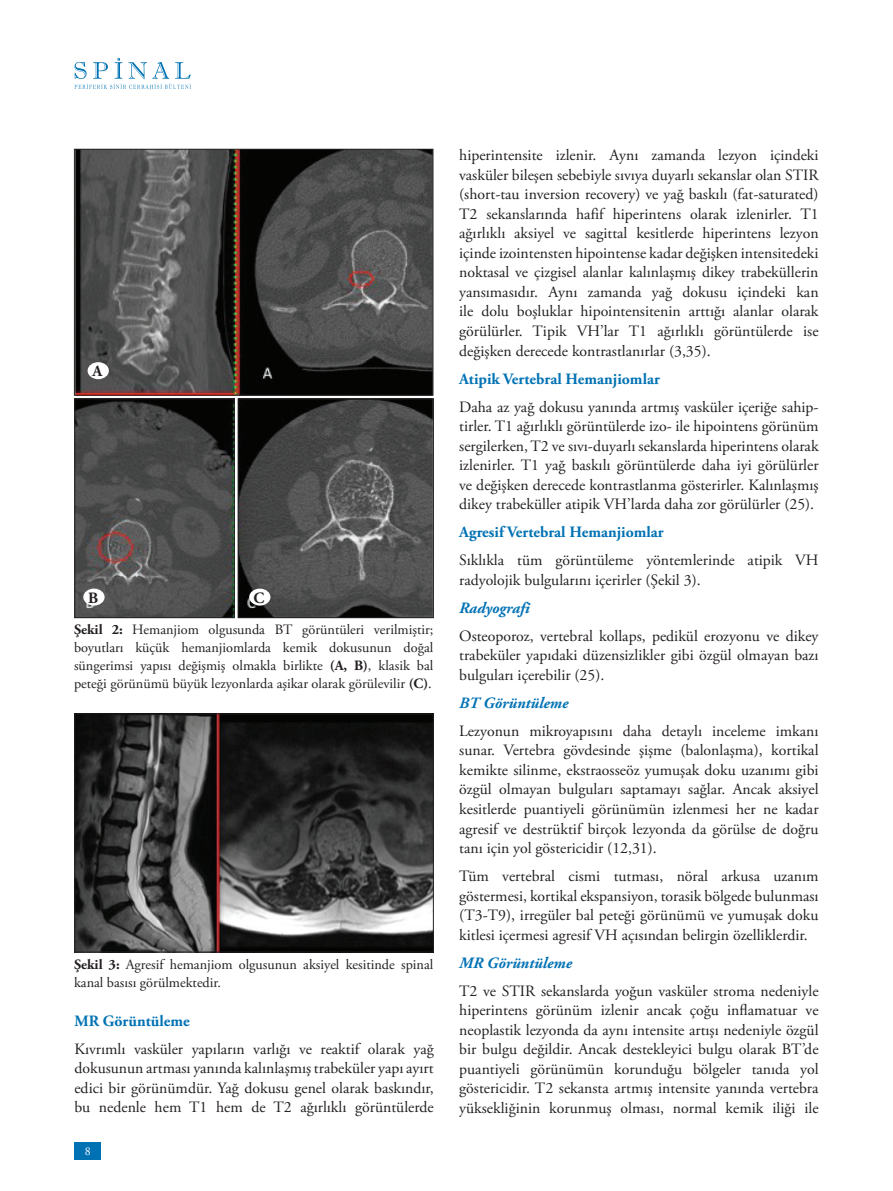
<style>
.page{position:relative;width:893px;height:1191px;background:#fff}
.page>*{position:absolute;margin:0;border:0;box-sizing:border-box;transform-origin:0 0}
.t1{font:15.75px/19.5px "Adobe Garamond Pro";color:#231f20;text-align:justify}
.t2{font:700 15.75px "Adobe Garamond Pro";color:#0072b4}
.t3{font:italic 700 15.75px "Adobe Garamond Pro";color:#0072b4}
.t4{font:700 15.75px "Adobe Garamond Pro";color:#231f20}
.t5{font:14.25px/18px "Adobe Garamond Pro";color:#231f20;text-align:justify}
.t6{font:12px "Adobe Garamond Pro";color:#fff}
.s1{font-weight:700}
</style>
<div class="page">
<div style="left:74px;top:1141px;width:27px;height:18px;background:#0072b4"></div>
<svg style="left:74px;top:58px;width:117px;height:31px"></svg>
<img style="left:240px;top:400px;width:192px;height:216px">
<div style="left:238px;top:398px;width:196px;height:220px;border:1px solid #231f20"></div>
<img style="left:76px;top:400px;width:157px;height:216px">
<div style="left:74px;top:398px;width:161px;height:220px;border:1px solid #231f20"></div>
<img style="left:76px;top:151px;width:355px;height:242px">
<div style="left:74px;top:149px;width:359px;height:246px;border:1px solid #231f20"></div>
<div style="left:88px;top:362px;width:21px;height:17px;background:#fff;border-radius:50%"></div>
<div style="left:83px;top:588px;width:22px;height:17px;background:#fff;border-radius:50%"></div>
<div style="left:249px;top:588px;width:21px;height:17px;background:#fff;border-radius:50%"></div>
<img style="left:76px;top:715px;width:356px;height:235px">
<div style="left:74px;top:713px;width:360px;height:239px;border:1px solid #231f20"></div>
<p class="t4" style="left:92px;top:362px;width:11px">A</p>
<p class="t4" style="left:88px;top:588px;width:12px">B</p>
<p class="t4" style="left:254px;top:588px;width:12px">C</p>
<p class="t5" style="left:74px;top:621px;width:361px"><span class="s1">Şekil 2:</span> Hemanjiom olgusunda BT görüntüleri verilmiştir; boyutları küçük hemanjiomlarda kemik dokusunun doğal süngerimsi yapısı değişmiş olmakla birlikte <span class="s1">(A, B)</span>, klasik bal peteği görünümü büyük lezyonlarda aşikar olarak görülevilir <span class="s1">(C)</span>.</p>
<p class="t5" style="left:74px;top:955px;width:361px"><span class="s1">Şekil 3:</span> Agresif hemanjiom olgusunun aksiyel kesitinde spinal kanal basısı görülmektedir.</p>
<p class="t2" style="left:74px;top:1011px;width:117px">MR Görüntüleme</p>
<p class="t1" style="left:74px;top:1039px;width:361px">Kıvrımlı vasküler yapıların varlığı ve reaktif olarak yağ dokusunun artması yanında kalınlaşmış trabeküler yapı ayırt edici bir görünümdür. Yağ dokusu genel olarak baskındır, bu nedenle hem T1 hem de T2 ağırlıklı görüntülerde</p>
<p class="t6" style="left:85px;top:1143px;width:7px">8</p>
<p class="t1" style="left:459px;top:146px;width:361px">hiperintensite izlenir. Aynı zamanda lezyon içindeki vasküler bileşen sebebiyle sıvıya duyarlı sekanslar olan STIR (short-tau inversion recovery) ve yağ baskılı (fat-saturated)<br>T2 sekanslarında hafif hiperintens olarak izlenirler. T1 ağırlıklı aksiyel ve sagittal kesitlerde hiperintens lezyon içinde izointensten hipointense kadar değişken intensitedeki noktasal ve çizgisel alanlar kalınlaşmış dikey trabeküllerin yansımasıdır. Aynı zamanda yağ dokusu içindeki kan ile dolu boşluklar hipointensitenin arttığı alanlar olarak görülürler. Tipik VH’lar T1 ağırlıklı görüntülerde ise değişken derecede kontrastlanırlar (3,35).</p>
<p class="t2" style="left:459px;top:369px;width:202px">Atipik Vertebral Hemanjiomlar</p>
<p class="t1" style="left:459px;top:397px;width:361px">Daha az yağ dokusu yanında artmış vasküler içeriğe sahip&shy;tirler. T1 ağırlıklı görüntülerde izo- ile hipointens görünüm sergilerken, T2 ve sıvı-duyarlı sekanslarda hiperintens olarak izlenirler. T1 yağ baskılı görüntülerde daha iyi görülürler ve değişken derecede kontrastlanma gösterirler. Kalınlaşmış dikey trabeküller atipik VH’larda daha zor görülürler (25).</p>
<p class="t2" style="left:459px;top:523px;width:206px">Agresif Vertebral Hemanjiomlar</p>
<p class="t1" style="left:459px;top:551px;width:361px">Sıklıkla tüm görüntüleme yöntemlerinde atipik VH radyolojik bulgularını içerirler (Şekil 3).</p>
<p class="t3" style="left:459px;top:598px;width:72px">Radyografi</p>
<p class="t1" style="left:459px;top:626px;width:361px">Osteoporoz, vertebral kollaps, pedikül erozyonu ve dikey trabeküler yapıdaki düzensizlikler gibi özgül olmayan bazı bulguları içerebilir (25).</p>
<p class="t3" style="left:459px;top:694px;width:111px">BT Görüntüleme</p>
<p class="t1" style="left:459px;top:721px;width:361px">Lezyonun mikroyapısını daha detaylı inceleme imkanı sunar. Vertebra gövdesinde şişme (balonlaşma), kortikal kemikte silinme, ekstraosseöz yumuşak doku uzanımı gibi özgül olmayan bulguları saptamayı sağlar. Ancak aksiyel kesitlerde puantiyeli görünümün izlenmesi her ne kadar agresif ve destrüktif birçok lezyonda da görülse de doğru tanı için yol göstericidir (12,31).</p>
<p class="t1" style="left:459px;top:867px;width:361px">Tüm vertebral cismi tutması, nöral arkusa uzanım göstermesi, kortikal ekspansiyon, torasik bölgede bulunması (T3-T9), irregüler bal peteği görünümü ve yumuşak doku kitlesi içermesi agresif VH açısından belirgin özelliklerdir.</p>
<p class="t3" style="left:459px;top:953px;width:114px">MR Görüntüleme</p>
<p class="t1" style="left:459px;top:981px;width:361px">T2 ve STIR sekanslarda yoğun vasküler stroma nedeniyle hiperintens görünüm izlenir ancak çoğu inflamatuar ve neoplastik lezyonda da aynı intensite artışı nedeniyle özgül bir bulgu değildir. Ancak destekleyici bulgu olarak BT’de puantiyeli görünümün korunduğu bölgeler tanıda yol göstericidir. T2 sekansta artmış intensite yanında vertebra yüksekliğinin korunmuş olması, normal kemik iliği ile</p>
</div>
